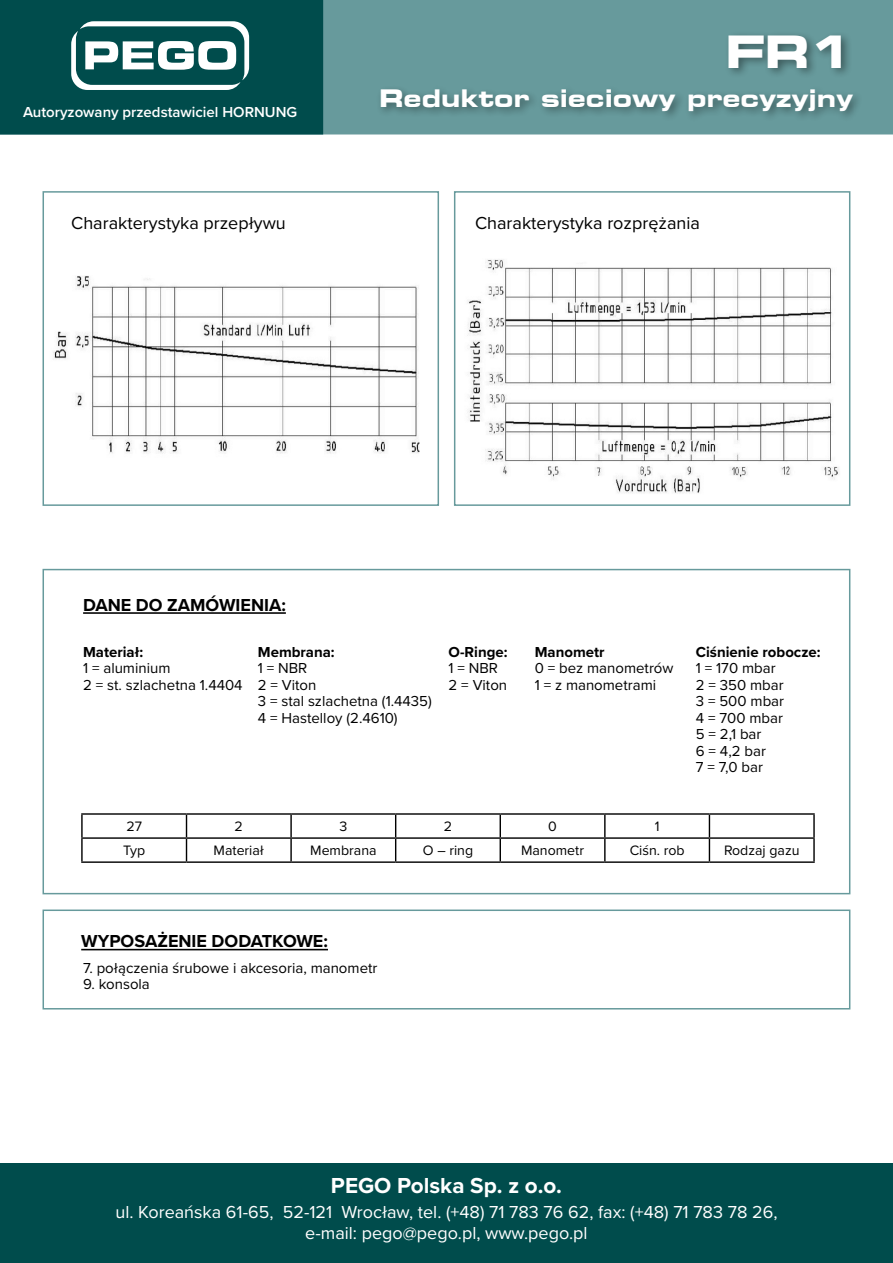
<style>
.page{position:relative;width:893px;height:1263px;background:#fff}
.page>*{position:absolute;margin:0;border:0;box-sizing:border-box;transform-origin:0 0}
.t1{font:700 44.25px "Square 721 Ex EU";color:#fff}
.t2{font:700 24px "Square 721 Ex EU";color:#fff}
.t3{font:700 22.5px "Proxima Nova";color:#fff}
.t4{font:18px/21px "Proxima Nova";color:#fff;text-align:center}
.t5{font:18px "Proxima Nova";color:#000}
.t6{font:700 18px "Proxima Nova";color:#000}
.t7{font:15px/16.5px "Proxima Nova";color:#000}
.t8{font:700 15px "Proxima Nova";color:#000}
.t9{font:600 15px "Proxima Nova";color:#fff}
.t10{font:14.1px "Proxima Nova";color:#000}
</style>
<div class="page">
<img style="left:467px;top:258px;width:384px;height:236px">
<img style="left:42px;top:275px;width:378px;height:231px">
<div style="left:43px;top:569px;width:807px;height:325px;border:2px solid #679a9c"></div>
<div style="left:43px;top:909px;width:807px;height:100px;border:2px solid #679a9c"></div>
<div style="left:1px;top:1px;width:891px;height:133px;background:#679a9c"></div>
<div style="left:0;top:0;width:893px;height:134px;border:2px solid #679a9c"></div>
<div style="left:1px;top:1px;width:321px;height:133px;background:#004c4c"></div>
<div style="left:0;top:0;width:323px;height:134px;border:2px solid #004c4c"></div>
<svg style="left:71px;top:21px;width:178px;height:69px"></svg>
<div style="left:0;top:1163px;width:893px;height:100px;background:#004c4c"></div>
<hr style="left:81px;top:813px;width:105px;height:2px;background:#000">
<hr style="left:81px;top:815px;width:2px;height:22px;background:#000">
<hr style="left:186px;top:813px;width:105px;height:2px;background:#000">
<hr style="left:291px;top:813px;width:105px;height:2px;background:#000">
<hr style="left:290px;top:815px;width:2px;height:22px;background:#000">
<hr style="left:396px;top:813px;width:104px;height:2px;background:#000">
<hr style="left:500px;top:813px;width:105px;height:2px;background:#000">
<hr style="left:605px;top:813px;width:104px;height:2px;background:#000">
<hr style="left:604px;top:815px;width:2px;height:22px;background:#000">
<hr style="left:709px;top:813px;width:106px;height:2px;background:#000">
<hr style="left:813px;top:815px;width:2px;height:22px;background:#000">
<hr style="left:81px;top:837px;width:105px;height:2px;background:#000">
<hr style="left:81px;top:839px;width:2px;height:22px;background:#000">
<hr style="left:186px;top:837px;width:105px;height:2px;background:#000">
<svg style="left:186px;top:815px;width:1px;height:46px"></svg>
<hr style="left:291px;top:837px;width:105px;height:2px;background:#000">
<hr style="left:290px;top:839px;width:2px;height:22px;background:#000">
<hr style="left:396px;top:837px;width:104px;height:2px;background:#000">
<svg style="left:395px;top:815px;width:1px;height:46px"></svg>
<hr style="left:500px;top:837px;width:105px;height:2px;background:#000">
<svg style="left:500px;top:815px;width:1px;height:46px"></svg>
<hr style="left:605px;top:837px;width:104px;height:2px;background:#000">
<hr style="left:604px;top:839px;width:2px;height:22px;background:#000">
<hr style="left:709px;top:837px;width:106px;height:2px;background:#000">
<svg style="left:709px;top:815px;width:1px;height:46px"></svg>
<hr style="left:813px;top:839px;width:2px;height:22px;background:#000">
<hr style="left:81px;top:861px;width:105px;height:2px;background:#000">
<hr style="left:186px;top:861px;width:105px;height:2px;background:#000">
<hr style="left:291px;top:861px;width:105px;height:2px;background:#000">
<hr style="left:396px;top:861px;width:104px;height:2px;background:#000">
<hr style="left:500px;top:861px;width:105px;height:2px;background:#000">
<hr style="left:605px;top:861px;width:104px;height:2px;background:#000">
<hr style="left:709px;top:861px;width:106px;height:2px;background:#000">
<hr style="left:83px;top:612px;width:203px;height:2px;background:#000">
<hr style="left:81px;top:949px;width:247px;height:1px;background:#000">
<div style="left:375px;top:31px;width:488px;height:91px;background:#000;opacity:.4"></div>
<div style="left:43px;top:191px;width:396px;height:315px;border:2px solid #679a9c"></div>
<div style="left:454px;top:191px;width:396px;height:315px;border:2px solid #679a9c"></div>
<p class="t9" style="left:23px;top:101px;width:276px">Autoryzowany przedstawiciel HORNUNG</p>
<h1 class="t1" style="left:726px;top:26px;width:129px">FR1</h1>
<h2 class="t2" style="left:379px;top:84px;width:475px">Reduktor sieciowy precyzyjny</h2>
<p class="t5" style="left:71px;top:209px;width:216px">Charakterystyka przepływu</p>
<p class="t5" style="left:475px;top:209px;width:226px">Charakterystyka rozprężania</p>
<p class="t6" style="left:83px;top:591px;width:204px">DANE DO ZAMÓWIENIA:</p>
<p class="t8" style="left:83px;top:640px;width:62px">Materiał:</p>
<p class="t7" style="left:83px;top:659px;width:161px">1 = aluminium<br>2 = st. szlachetna 1.4404</p>
<p class="t8" style="left:258px;top:640px;width:78px">Membrana:</p>
<p class="t7" style="left:258px;top:659px;width:175px">1 = NBR<br>2 = Viton<br>3 = stal szlachetna (1.4435)<br>4 = Hastelloy (2.4610)</p>
<p class="t8" style="left:449px;top:640px;width:60px">O-Ringe:</p>
<p class="t7" style="left:449px;top:659px;width:60px">1 = NBR<br>2 = Viton</p>
<p class="t8" style="left:535px;top:640px;width:71px">Manometr</p>
<p class="t7" style="left:535px;top:659px;width:140px">0 = bez manometrów<br>1 = z manometrami</p>
<p class="t8" style="left:696px;top:640px;width:126px">Ciśnienie robocze:</p>
<p class="t7" style="left:696px;top:659px;width:90px">1 = 170 mbar<br>2 = 350 mbar<br>3 = 500 mbar<br>4 = 700 mbar<br>5 = 2,1 bar<br>6 = 4,2 bar<br>7 = 7,0 bar</p>
<p class="t10" style="left:126px;top:816px;width:17px">27</p>
<p class="t10" style="left:235px;top:816px;width:10px">2</p>
<p class="t10" style="left:339px;top:816px;width:9px">3</p>
<p class="t10" style="left:444px;top:816px;width:10px">2</p>
<p class="t10" style="left:548px;top:816px;width:10px">0</p>
<p class="t10" style="left:655px;top:816px;width:6px">1</p>
<p class="t10" style="left:123px;top:840px;width:24px">Typ</p>
<p class="t10" style="left:214px;top:840px;width:52px">Materiał</p>
<p class="t10" style="left:310px;top:840px;width:68px">Membrana</p>
<p class="t10" style="left:423px;top:840px;width:52px">O – ring</p>
<p class="t10" style="left:521px;top:840px;width:65px">Manometr</p>
<p class="t10" style="left:630px;top:840px;width:56px">Ciśn. rob</p>
<p class="t10" style="left:724px;top:840px;width:77px">Rodzaj gazu</p>
<p class="t6" style="left:81px;top:928px;width:248px">WYPOSAŻENIE DODATKOWE:</p>
<p class="t7" style="left:83px;top:959px;width:296px">7. połączenia śrubowe i akcesoria, manometr</p>
<p class="t7" style="left:83px;top:975px;width:68px">9. konsola</p>
<h3 class="t3" style="left:331px;top:1168px;width:233px">PEGO Polska Sp. z o.o.</h3>
<p class="t4" style="left:115px;top:1200px;width:663px">ul. Koreańska 61-65, 52-121 Wrocław, tel. (+48) 71 783 76 62, fax: (+48) 71 783 78 26, e-mail: pego@pego.pl, www.pego.pl</p>
</div>
